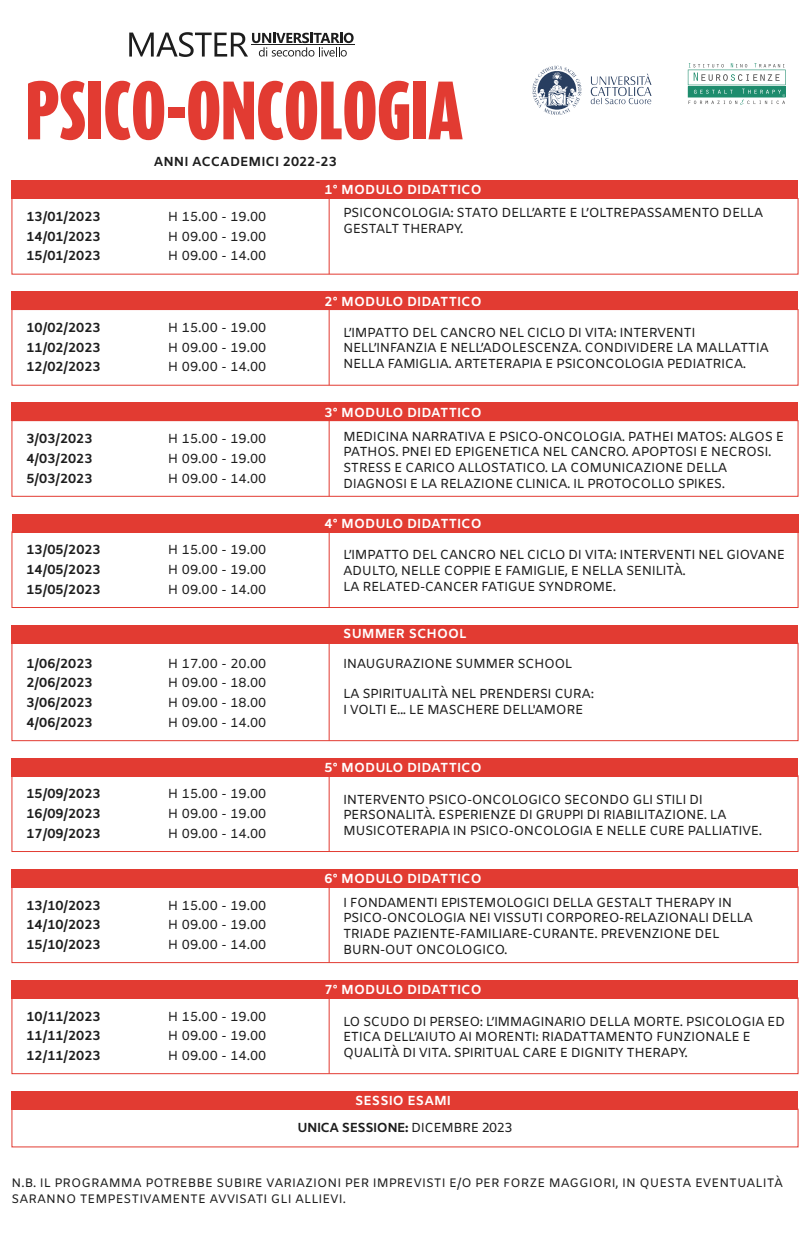
<style>
.page{position:relative;width:810px;height:1235px;background:#fff}
.page>*{position:absolute;margin:0;border:0;box-sizing:border-box;transform-origin:0 0}
.t1{font:13.12px/15.8px "Amiko";letter-spacing:-.04em;color:#1d1d1d}
.t2{font:700 13.12px "Amiko";color:#1d1d1d}
.t3{font:700 13.12px "Amiko";color:#fff}
.t4{font:700 13.12px/26.6px "Amiko";letter-spacing:-.04em;color:#1d1d1d;text-align:center}
.t5{font:12.3px/15.8px "Amiko";color:#1d1d1d}
.s1{color:#fff}
.s2{font-weight:400}
</style>
<div class="page">
<svg style="left:688px;top:63px;width:98px;height:42px"></svg>
<div style="left:12px;top:1091px;width:786px;height:18px;background:#e23b32"></div>
<div style="left:12px;top:1109px;width:786px;height:38px;border:1px solid #e23b32"></div>
<svg style="left:129px;top:32px;width:225px;height:25px"></svg>
<svg style="left:28px;top:81px;width:57px;height:59px"></svg>
<div style="left:89px;top:82px;width:12px;height:57px;background:#e23b32"></div>
<svg style="left:105px;top:81px;width:59px;height:59px"></svg>
<div style="left:168px;top:108px;width:16px;height:10px;background:#e23b32"></div>
<svg style="left:188px;top:81px;width:221px;height:59px"></svg>
<div style="left:414px;top:82px;width:12px;height:57px;background:#e23b32"></div>
<svg style="left:428px;top:82px;width:35px;height:57px"></svg>
<svg style="left:532px;top:66px;width:49px;height:49px"></svg>
<svg style="left:591px;top:74px;width:61px;height:30px"></svg>
<div style="left:12px;top:181px;width:786px;height:18px;background:#e23b32"></div>
<hr style="left:329px;top:198px;width:1px;height:76px;background:#e23b32">
<div style="left:12px;top:198px;width:786px;height:76px;border:1px solid #e23b32"></div>
<div style="left:12px;top:292px;width:786px;height:18px;background:#e23b32"></div>
<hr style="left:329px;top:309px;width:1px;height:76px;background:#e23b32">
<div style="left:12px;top:309px;width:786px;height:76px;border:1px solid #e23b32"></div>
<hr style="left:329px;top:643px;width:1px;height:97px;background:#e23b32">
<div style="left:12px;top:643px;width:786px;height:98px;border:1px solid #e23b32"></div>
<div style="left:12px;top:625px;width:786px;height:18px;background:#e23b32"></div>
<div style="left:12px;top:403px;width:786px;height:18px;background:#e23b32"></div>
<hr style="left:329px;top:421px;width:1px;height:75px;background:#e23b32">
<div style="left:12px;top:420px;width:786px;height:76px;border:1px solid #e23b32"></div>
<div style="left:12px;top:514px;width:786px;height:18px;background:#e23b32"></div>
<hr style="left:329px;top:532px;width:1px;height:75px;background:#e23b32">
<div style="left:12px;top:531px;width:786px;height:77px;border:1px solid #e23b32"></div>
<div style="left:12px;top:758px;width:786px;height:18px;background:#e23b32"></div>
<hr style="left:329px;top:776px;width:1px;height:75px;background:#e23b32">
<div style="left:12px;top:775px;width:786px;height:76px;border:1px solid #e23b32"></div>
<div style="left:12px;top:869px;width:786px;height:18px;background:#e23b32"></div>
<hr style="left:329px;top:887px;width:1px;height:75px;background:#e23b32">
<div style="left:12px;top:886px;width:786px;height:77px;border:1px solid #e23b32"></div>
<div style="left:12px;top:980px;width:786px;height:18px;background:#e23b32"></div>
<hr style="left:329px;top:998px;width:1px;height:75px;background:#e23b32">
<div style="left:12px;top:997px;width:786px;height:77px;border:1px solid #e23b32"></div>
<p class="t2" style="left:154px;top:154px;width:185px">ANNI ACCADEMICI 2022-23</p>
<p class="t2" style="left:27px;top:209px;width:76px">13/01/2023</p>
<p class="t1" style="left:168px;top:210px;width:100px">H 15.00 - 19.00</p>
<p class="t2" style="left:27px;top:228px;width:76px">14/01/2023</p>
<p class="t1" style="left:168px;top:229px;width:100px">H 09.00 - 19.00</p>
<p class="t2" style="left:27px;top:248px;width:76px">15/01/2023</p>
<p class="t1" style="left:168px;top:249px;width:100px">H 09.00 - 14.00</p>
<p class="t2" style="left:27px;top:320px;width:76px">10/02/2023</p>
<p class="t1" style="left:168px;top:321px;width:100px">H 15.00 - 19.00</p>
<p class="t2" style="left:27px;top:340px;width:76px">11/02/2023</p>
<p class="t1" style="left:168px;top:340px;width:100px">H 09.00 - 19.00</p>
<p class="t2" style="left:27px;top:359px;width:76px">12/02/2023</p>
<p class="t1" style="left:168px;top:360px;width:100px">H 09.00 - 14.00</p>
<p class="t2" style="left:27px;top:431px;width:68px">3/03/2023</p>
<p class="t1" style="left:168px;top:432px;width:100px">H 15.00 - 19.00</p>
<p class="t2" style="left:27px;top:451px;width:68px">4/03/2023</p>
<p class="t1" style="left:168px;top:451px;width:100px">H 09.00 - 19.00</p>
<p class="t2" style="left:27px;top:470px;width:68px">5/03/2023</p>
<p class="t1" style="left:168px;top:471px;width:100px">H 09.00 - 14.00</p>
<p class="t2" style="left:27px;top:542px;width:76px">13/05/2023</p>
<p class="t1" style="left:168px;top:543px;width:100px">H 15.00 - 19.00</p>
<p class="t2" style="left:27px;top:562px;width:76px">14/05/2023</p>
<p class="t1" style="left:168px;top:563px;width:100px">H 09.00 - 19.00</p>
<p class="t2" style="left:27px;top:581px;width:76px">15/05/2023</p>
<p class="t1" style="left:168px;top:582px;width:100px">H 09.00 - 14.00</p>
<p class="t2" style="left:27px;top:655px;width:68px">1/06/2023</p>
<p class="t1" style="left:168px;top:656px;width:100px">H 17.00 - 20.00</p>
<p class="t2" style="left:27px;top:675px;width:68px">2/06/2023</p>
<p class="t1" style="left:168px;top:676px;width:100px">H 09.00 - 18.00</p>
<p class="t2" style="left:27px;top:695px;width:68px">3/06/2023</p>
<p class="t1" style="left:168px;top:696px;width:100px">H 09.00 - 18.00</p>
<p class="t2" style="left:27px;top:714px;width:68px">4/06/2023</p>
<p class="t1" style="left:168px;top:715px;width:100px">H 09.00 - 14.00</p>
<p class="t2" style="left:27px;top:786px;width:76px">15/09/2023</p>
<p class="t1" style="left:168px;top:787px;width:100px">H 15.00 - 19.00</p>
<p class="t2" style="left:27px;top:806px;width:76px">16/09/2023</p>
<p class="t1" style="left:168px;top:807px;width:100px">H 09.00 - 19.00</p>
<p class="t2" style="left:27px;top:825px;width:76px">17/09/2023</p>
<p class="t1" style="left:168px;top:826px;width:100px">H 09.00 - 14.00</p>
<p class="t2" style="left:27px;top:897px;width:76px">13/10/2023</p>
<p class="t1" style="left:168px;top:898px;width:100px">H 15.00 - 19.00</p>
<p class="t2" style="left:27px;top:917px;width:76px">14/10/2023</p>
<p class="t1" style="left:168px;top:918px;width:100px">H 09.00 - 19.00</p>
<p class="t2" style="left:27px;top:936px;width:76px">15/10/2023</p>
<p class="t1" style="left:168px;top:937px;width:100px">H 09.00 - 14.00</p>
<p class="t2" style="left:27px;top:1008px;width:76px">10/11/2023</p>
<p class="t1" style="left:168px;top:1009px;width:100px">H 15.00 - 19.00</p>
<p class="t2" style="left:27px;top:1028px;width:76px">11/11/2023</p>
<p class="t1" style="left:168px;top:1029px;width:100px">H 09.00 - 19.00</p>
<p class="t2" style="left:27px;top:1047px;width:76px">12/11/2023</p>
<p class="t1" style="left:168px;top:1048px;width:100px">H 09.00 - 14.00</p>
<p class="t3" style="left:325px;top:182px;width:159px">1° MODULO DIDATTICO</p>
<p class="t1" style="left:343px;top:205px;width:422px">PSICONCOLOGIA: STATO DELL’ARTE E L’OLTREPASSAMENTO DELLA<br>GESTALT THERAPY.</p>
<p class="t3" style="left:325px;top:293px;width:159px">2° MODULO DIDATTICO</p>
<p class="t1" style="left:343px;top:325px;width:427px">L’IMPATTO DEL CANCRO NEL CICLO DI VITA: INTERVENTI<br>NELL’INFANZIA E NELL’ADOLESCENZA. CONDIVIDERE LA MALLATTIA<br>NELLA FAMIGLIA. ARTETERAPIA E PSICONCOLOGIA PEDIATRICA.</p>
<p class="t3" style="left:325px;top:404px;width:159px">3° MODULO DIDATTICO</p>
<p class="t1" style="left:343px;top:429px;width:442px">MEDICINA NARRATIVA E PSICO-ONCOLOGIA. PATHEI MATOS: ALGOS E PATHOS. PNEI ED EPIGENETICA NEL CANCRO. APOPTOSI E NECROSI.<br>STRESS E CARICO ALLOSTATICO. LA COMUNICAZIONE DELLA DIAGNOSI E LA RELAZIONE CLINICA. IL PROTOCOLLO SPIKES.</p>
<p class="t3" style="left:325px;top:515px;width:159px">4° MODULO DIDATTICO</p>
<p class="t1" style="left:343px;top:548px;width:443px">L’IMPATTO DEL CANCRO NEL CICLO DI VITA: INTERVENTI NEL GIOVANE<br>ADULTO, NELLE COPPIE E FAMIGLIE, E NELLA SENILITÀ.<br>LA RELATED-CANCER FATIGUE SYNDROME.</p>
<p class="t3" style="left:343px;top:625px;width:125px">SUMMER SCHOOL</p>
<p class="t1" style="left:343px;top:656px;width:231px">INAUGURAZIONE SUMMER SCHOOL</p>
<p class="t1" style="left:343px;top:686px;width:253px">LA SPIRITUALITÀ NEL PRENDERSI CURA:<br>I VOLTI E... LE MASCHERE DELL'AMORE</p>
<p class="t3" style="left:325px;top:759px;width:159px">5° MODULO DIDATTICO</p>
<p class="t1" style="left:343px;top:792px;width:420px">INTERVENTO PSICO-ONCOLOGICO SECONDO GLI STILI DI<br>PERSONALITÀ. ESPERIENZE DI GRUPPI DI RIABILITAZIONE. LA<br>MUSICOTERAPIA IN PSICO-ONCOLOGIA E NELLE CURE PALLIATIVE.</p>
<p class="t3" style="left:325px;top:870px;width:159px">6° MODULO DIDATTICO</p>
<p class="t1" style="left:343px;top:895px;width:412px">I FONDAMENTI EPISTEMOLOGICI DELLA GESTALT THERAPY IN PSICO-ONCOLOGIA NEI VISSUTI CORPOREO-RELAZIONALI DELLA TRIADE PAZIENTE-FAMILIARE-CURANTE. PREVENZIONE DEL BURN-OUT ONCOLOGICO.</p>
<p class="t3" style="left:325px;top:981px;width:159px">7° MODULO DIDATTICO</p>
<p class="t1" style="left:343px;top:1014px;width:444px">LO SCUDO DI PERSEO: L’IMMAGINARIO DELLA MORTE. PSICOLOGIA ED<br>ETICA DELL’AIUTO AI MORENTI: RIADATTAMENTO FUNZIONALE E<br>QUALITÀ DI VITA. SPIRITUAL CARE E DIGNITY THERAPY.</p>
<p class="t4" style="left:297px;top:1088px;width:217px"><span class="s1">SESSIO ESAMI<br></span>UNICA SESSIONE: <span class="s2">DICEMBRE 2023</span></p>
<p class="t5" style="left:12px;top:1176px;width:773px">N.B. IL PROGRAMMA POTREBBE SUBIRE VARIAZIONI PER IMPREVISTI E/O PER FORZE MAGGIORI, IN QUESTA EVENTUALITÀ<br>SARANNO TEMPESTIVAMENTE AVVISATI GLI ALLIEVI.</p>
</div>
